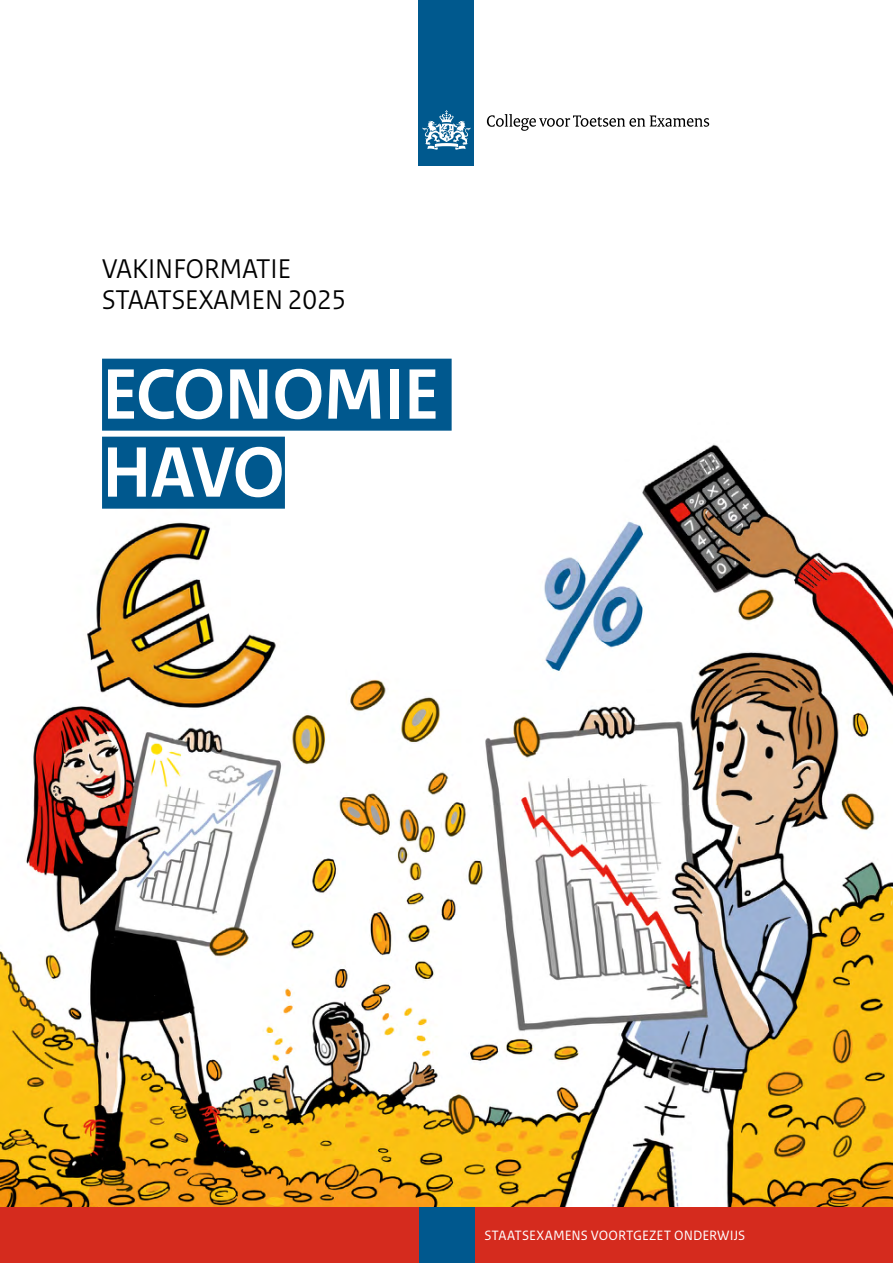
<style>
.page{position:relative;width:893px;height:1263px;background:#fff}
.page>*{position:absolute;margin:0;border:0;box-sizing:border-box;transform-origin:0 0}
.H1_titel{font:700 75px/78px "Rijksoverheid Sans Heading";letter-spacing:-.02em;color:#fff}
.P_subtitel{font:28.5px/31.5px "Rijksoverheid Sans Heading";color:#000}
.t1{font:14.25px "Rijksoverheid Sans Text";letter-spacing:.005em;color:#fff}
</style>
<div class="page">
<img style="left:0;top:0;width:893px;height:1208px">
<div style="left:0;top:1208px;width:893px;height:55px;background:#d52b1e"></div>
<div style="left:419px;top:1208px;width:55px;height:55px;background:#00588e"></div>
<div style="left:419px;top:0;width:55px;height:165px;background:#00598e"></div>
<svg style="left:423px;top:110px;width:47px;height:40px"></svg>
<svg style="left:487px;top:114px;width:222px;height:17px"></svg>
<div style="left:102px;top:359px;width:350px;height:72px;background:#00588e"></div>
<div style="left:102px;top:437px;width:183px;height:72px;background:#00588e"></div>
<p class="P_subtitel" style="left:102px;top:253px;width:246px">VAKINFORMATIE<br>STAATSEXAMEN 2025</p>
<h1 class="H1_titel" style="left:102px;top:357px;width:339px">ECONOMIE<br>HAVO</h1>
<p class="t1" style="left:484px;top:1227px;width:263px">STAATSEXAMENS VOORTGEZET ONDERWIJS</p>
</div>
